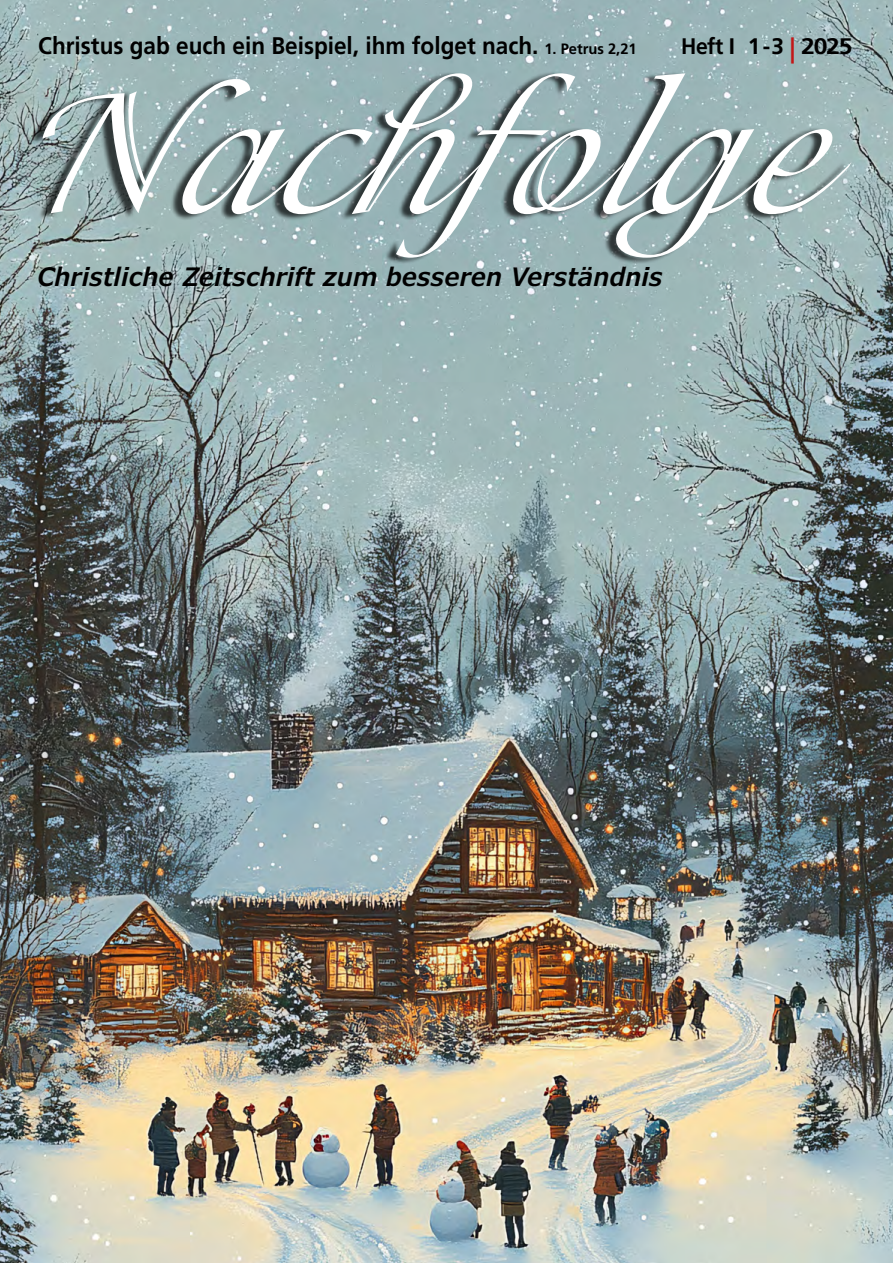
<style>
.page{position:relative;width:893px;height:1263px;background:#fff}
.page>*{position:absolute;margin:0;border:0;box-sizing:border-box;transform-origin:0 0}
.t1{font:italic 189px "Isadora Std";letter-spacing:.01em;color:#fff}
.t2{font:italic 600 25.5px "Verdana Pro";color:#000;scale:.95 1}
.t3{font:700 24px "Frutiger LT Std";color:#000;scale:.94 1}
.t4{font:700 22.5px "Frutiger LT Std";letter-spacing:-.04em;color:#000;scale:.94 1}
.s1{font-size:15px}
.s2{font-size:26.1px;color:#c21717}
</style>
<div class="page">
<img style="left:0;top:0;width:893px;height:1263px">
<div style="left:30px;top:72px;width:817px;height:192px;background:#000;opacity:.7"></div>
<p class="t3" style="left:38px;top:32px;width:638px">Christus gab euch ein Beispiel, ihm folget nach. <span class="s1">1. Petrus 2,21</span></p>
<p class="t4" style="left:681px;top:33px;width:184px">Heft I 1-3 <span class="s2">|</span> 2025</p>
<h1 class="t1" style="left:15px;top:47px;width:808px">Nachfolge</h1>
<p class="t2" style="left:37px;top:260px;width:660px">Christliche Zeitschrift zum besseren Verständnis</p>
</div>
